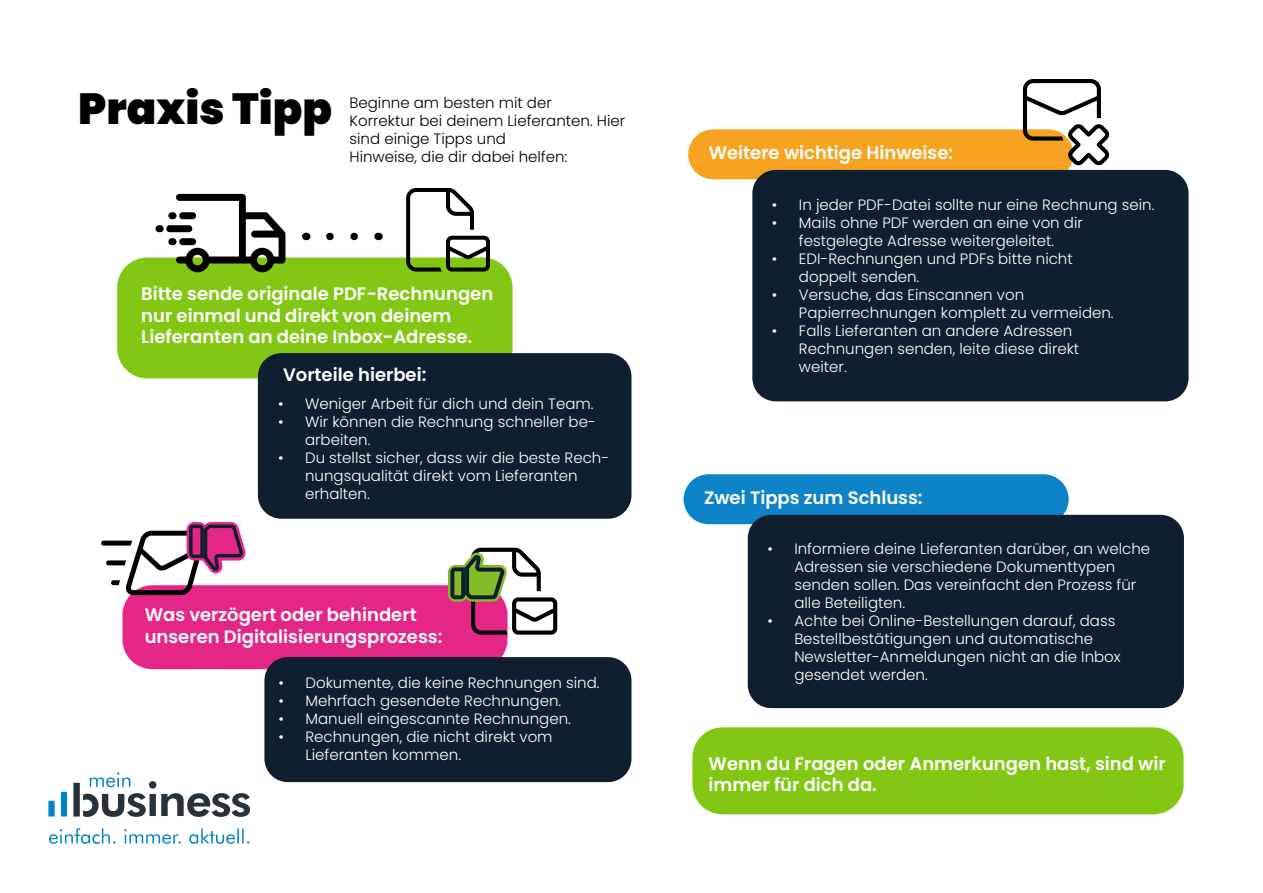
<style>
.page{position:relative;width:1263px;height:893px;background:#fff}
.page>*{position:absolute;margin:0;border:0;box-sizing:border-box;transform-origin:0 0}
.t1{font:900 43.5px "Poppins";color:#000}
.t2{font:600 18px/21.6px "Poppins";color:#fff}
.t3{font:300 15px/18px "Poppins";color:#fff}
.t4{font:300 15px/18px "Poppins";color:#000}
</style>
<div class="page">
<div style="left:122px;top:585px;width:385px;height:84px;background:#e42686;border-radius:30px"></div>
<div style="left:688px;top:129px;width:385px;height:50px;background:#f5a320;border-radius:25px"></div>
<div style="left:684px;top:474px;width:385px;height:50px;background:#0e83c7;border-radius:25px"></div>
<div style="left:264px;top:657px;width:367px;height:125px;background:#0f1f2f;border-radius:23px"></div>
<div style="left:752px;top:170px;width:436px;height:231px;background:#0f1f2f;border-radius:23px"></div>
<div style="left:748px;top:515px;width:436px;height:193px;background:#0f1f2f;border-radius:23px"></div>
<svg style="left:330px;top:233px;width:28px;height:7px"></svg>
<div style="left:117px;top:257px;width:396px;height:121px;background:#82c714;border-radius:30px"></div>
<div style="left:258px;top:353px;width:373px;height:166px;background:#0f1f2f;border-radius:23px"></div>
<div style="left:155px;top:225px;width:9px;height:7px;background:#030000;border-radius:3px"></div>
<div style="left:166px;top:225px;width:26px;height:7px;background:#030000;border-radius:3px"></div>
<div style="left:168px;top:212px;width:9px;height:7px;background:#030000;border-radius:3px"></div>
<div style="left:168px;top:238px;width:9px;height:7px;background:#030000;border-radius:3px"></div>
<svg style="left:176px;top:194px;width:109px;height:78px"></svg>
<svg style="left:406px;top:188px;width:84px;height:84px"></svg>
<svg style="left:101px;top:522px;width:145px;height:73px"></svg>
<svg style="left:448px;top:548px;width:109px;height:87px"></svg>
<svg style="left:1023px;top:79px;width:86px;height:87px"></svg>
<div style="left:692px;top:727px;width:491px;height:87px;background:#82c714;border-radius:30px"></div>
<svg style="left:48px;top:772px;width:202px;height:45px"></svg>
<svg style="left:49px;top:828px;width:200px;height:16px"></svg>
<h1 class="t1" style="left:78px;top:84px;width:255px">Praxis Tipp</h1>
<p class="t4" style="left:349px;top:94px;width:277px">Beginne am besten mit der<br>Korrektur bei deinem Lieferanten. Hier sind einige Tipps und<br>Hinweise, die dir dabei helfen:</p>
<p class="t2" style="left:141px;top:283px;width:353px">Bitte sende originale PDF-Rechnungen nur einmal und direkt von deinem<br>Lieferanten an deine Inbox-Adresse.</p>
<p class="t2" style="left:283px;top:364px;width:145px">Vorteile hierbei:</p>
<p class="t3" style="left:278px;top:395px;width:317px">• Weniger Arbeit für dich und dein Team.</p>
<p class="t3" style="left:305px;top:413px;width:292px;text-indent:-27px">• Wir können die Rechnung schneller be&shy;arbeiten.</p>
<p class="t3" style="left:305px;top:449px;width:306px;text-indent:-27px">• Du stellst sicher, dass wir die beste Rech&shy;nungsqualität direkt vom Lieferanten erhalten.</p>
<p class="t2" style="left:145px;top:604px;width:299px">Was verzögert oder behindert unseren Digitalisierungsprozess:</p>
<p class="t3" style="left:278px;top:674px;width:323px">• Dokumente, die keine Rechnungen sind.</p>
<p class="t3" style="left:278px;top:692px;width:284px">• Mehrfach gesendete Rechnungen.</p>
<p class="t3" style="left:278px;top:710px;width:294px">• Manuell eingescannte Rechnungen.</p>
<p class="t3" style="left:305px;top:728px;width:249px;text-indent:-27px">• Rechnungen, die nicht direkt vom<br>Lieferanten kommen.</p>
<p class="t2" style="left:709px;top:142px;width:246px">Weitere wichtige Hinweise:</p>
<p class="t3" style="left:772px;top:196px;width:384px">• In jeder PDF-Datei sollte nur eine Rechnung sein.</p>
<p class="t3" style="left:772px;top:214px;width:312px;text-align:center">• Mails ohne PDF werden an eine von dir festgelegte Adresse weitergeleitet.</p>
<p class="t3" style="left:799px;top:250px;width:275px;text-indent:-27px">• EDI-Rechnungen und PDFs bitte nicht doppelt senden.</p>
<p class="t3" style="left:799px;top:286px;width:316px;text-indent:-27px">• Versuche, das Einscannen von<br>Papierrechnungen komplett zu vermeiden.</p>
<p class="t3" style="left:799px;top:322px;width:282px;text-indent:-27px">• Falls Lieferanten an andere Adressen<br>Rechnungen senden, leite diese direkt weiter.</p>
<p class="t2" style="left:704px;top:487px;width:220px">Zwei Tipps zum Schluss:</p>
<p class="t3" style="left:794px;top:540px;width:357px;text-indent:-27px">• Informiere deine Lieferanten darüber, an welche Adressen sie verschiedene Dokumenttypen senden sollen. Das vereinfacht den Prozess für alle Beteiligten.</p>
<p class="t3" style="left:794px;top:612px;width:328px;text-indent:-27px">• Achte bei Online-Bestellungen darauf, dass Bestellbestätigungen und automatische Newsletter-Anmeldungen nicht an die Inbox gesendet werden.</p>
<p class="t2" style="left:709px;top:752px;width:459px">Wenn du Fragen oder Anmerkungen hast, sind wir immer für dich da.</p>
</div>
